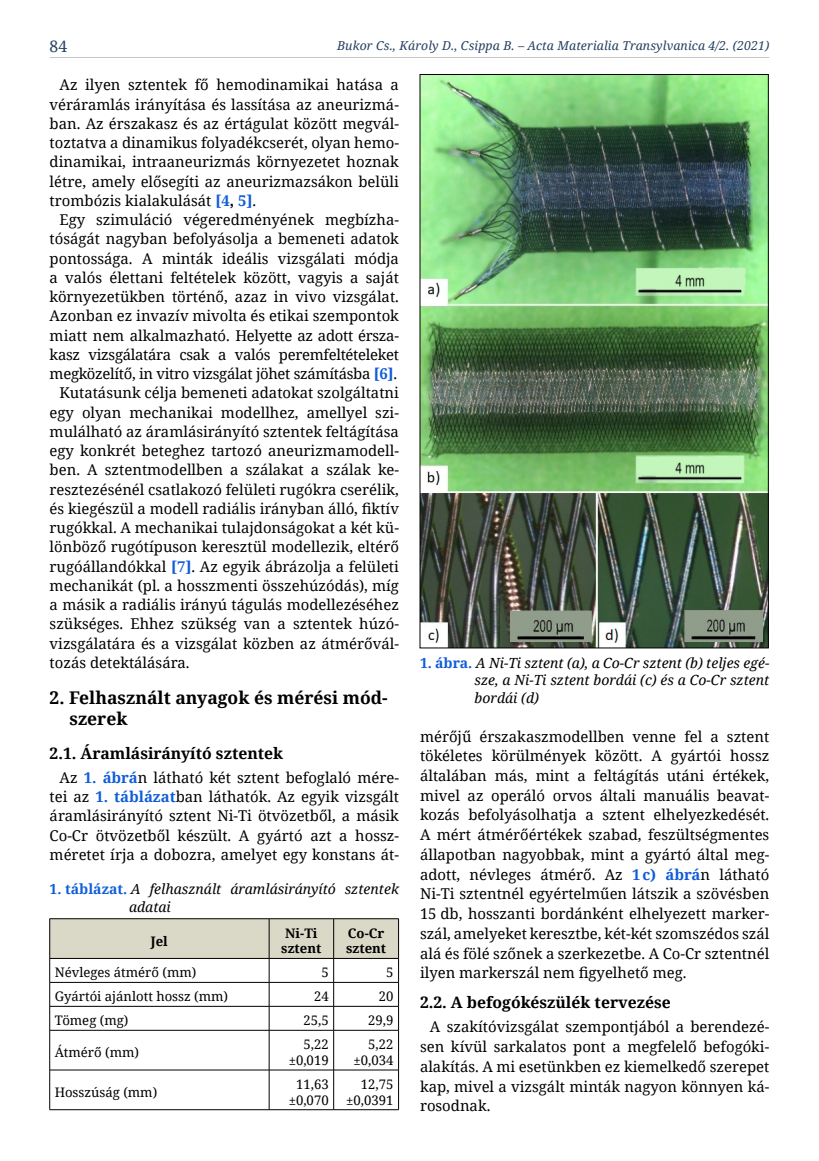
<style>
.page{position:relative;width:819px;height:1161px;background:#fff}
.page>*{position:absolute;margin:0;border:0;box-sizing:border-box;transform-origin:0 0}
.t1{font:700 17.5px/21px "Noto Serif";color:#000}
.t2{font:700 15.75px "Noto Serif";color:#000}
.t3{font:15.75px "Noto Serif";color:#244061}
.t4{font:14.88px/19.8px "Noto Serif";color:#000;text-align:justify}
.t5{font:14.88px "Noto Serif";letter-spacing:-.02em;color:#000}
.t6{font:italic 14px/17.5px "Noto Serif";color:#000;text-align:justify}
.t7{font:13.12px/15.8px "Noto Serif";color:#000;text-align:right}
.t8{font:700 13.12px/15.8px "Noto Serif";color:#000;text-align:center}
.t9{font:italic 12.25px "Noto Serif";letter-spacing:.01em;color:#244061}
.s1{font-weight:700;color:#0f5dd8}
.s2{font-weight:700}
.s3{font-weight:700;font-style:normal;color:#0f5dd8}
</style>
<div class="page">
<hr style="left:50px;top:57px;width:719px;height:1px;background:#c6c6c6">
<img style="left:422px;top:76px;width:344px;height:570px">
<hr style="left:50px;top:918px;width:219px;height:1px;background:#000">
<hr style="left:269px;top:918px;width:64px;height:1px;background:#000">
<hr style="left:333px;top:918px;width:65px;height:1px;background:#000">
<svg style="left:49px;top:919px;width:350px;height:111px"></svg>
<hr style="left:50px;top:1030px;width:219px;height:1px;background:#000">
<hr style="left:49px;top:1030px;width:1px;height:40px;background:#000">
<hr style="left:269px;top:1030px;width:64px;height:1px;background:#000">
<hr style="left:269px;top:1030px;width:1px;height:40px;background:#000">
<hr style="left:333px;top:1030px;width:65px;height:1px;background:#000">
<hr style="left:333px;top:1030px;width:1px;height:40px;background:#000">
<hr style="left:398px;top:1030px;width:1px;height:40px;background:#000">
<hr style="left:50px;top:1070px;width:219px;height:1px;background:#000">
<hr style="left:49px;top:1070px;width:1px;height:39px;background:#000">
<hr style="left:269px;top:1070px;width:64px;height:1px;background:#000">
<hr style="left:269px;top:1070px;width:1px;height:39px;background:#000">
<hr style="left:333px;top:1070px;width:65px;height:1px;background:#000">
<hr style="left:333px;top:1070px;width:1px;height:39px;background:#000">
<hr style="left:398px;top:1070px;width:1px;height:39px;background:#000">
<hr style="left:50px;top:1109px;width:219px;height:1px;background:#000">
<hr style="left:269px;top:1109px;width:64px;height:1px;background:#000">
<hr style="left:333px;top:1109px;width:65px;height:1px;background:#000">
<p class="t3" style="left:50px;top:35px;width:19px">84</p>
<p class="t9" style="left:337px;top:37px;width:433px">Bukor Cs., Károly D., Csippa B. – Acta Materialia Transylvanica 4/2. (2021)</p>
<p class="t4" style="left:50px;top:75px;width:351px;line-height:19.2px;text-indent:10px">Az ilyen sztentek fő hemodinamikai hatása a véráramlás irányítása és lassítása az aneurizmá&shy;ban. Az érszakasz és az értágulat között megvál&shy;toztatva a dinamikus folyadékcserét, olyan hemo&shy;dinamikai, intraaneurizmás környezetet hoznak létre, amely elősegíti az aneurizmazsákon belüli trombózis kialakulását <span class="s1">[4</span><span class="s2">,</span> <span class="s1">5]</span>.</p>
<p class="t4" style="left:60px;top:209px;width:341px">Egy szimuláció végeredményének megbízha-</p>
<p class="t4" style="left:50px;top:228px;width:351px">tóságát nagyban befolyásolja a bemeneti adatok</p>
<p class="t4" style="left:50px;top:248px;width:351px">pontossága. A minták ideális vizsgálati módja</p>
<p class="t4" style="left:50px;top:267px;width:351px">a valós élettani feltételek között, vagyis a saját</p>
<p class="t4" style="left:50px;top:286px;width:351px">környezetükben történő, azaz in vivo vizsgálat.</p>
<p class="t4" style="left:50px;top:305px;width:351px">Azonban ez invazív mivolta és etikai szempontok</p>
<p class="t4" style="left:50px;top:325px;width:351px">miatt nem alkalmazható. Helyette az adott érsza-</p>
<p class="t5" style="left:50px;top:344px;width:351px">kasz vizsgálatára csak a valós peremfeltételeket</p>
<p class="t5" style="left:50px;top:363px;width:349px">megközelítő, in vitro vizsgálat jöhet számításba <span class="s1">[6]</span>.</p>
<p class="t4" style="left:60px;top:382px;width:341px">Kutatásunk célja bemeneti adatokat szolgáltatni</p>
<p class="t4" style="left:50px;top:402px;width:351px">egy olyan mechanikai modellhez, amellyel szi-</p>
<p class="t4" style="left:50px;top:421px;width:351px">mulálható az áramlásirányító sztentek feltágítása</p>
<p class="t4" style="left:50px;top:440px;width:351px">egy konkrét beteghez tartozó aneurizmamodell-</p>
<p class="t4" style="left:50px;top:459px;width:351px">ben. A sztentmodellben a szálakat a szálak ke-</p>
<p class="t4" style="left:50px;top:479px;width:351px">resztezésénél csatlakozó felületi rugókra cserélik,</p>
<p class="t4" style="left:50px;top:498px;width:351px">és kiegészül a modell radiális irányban álló, fiktív</p>
<p class="t4" style="left:50px;top:517px;width:351px">rugókkal. A mechanikai tulajdonságokat a két kü-</p>
<p class="t4" style="left:50px;top:536px;width:351px">lönböző rugótípuson keresztül modellezik, eltérő</p>
<p class="t4" style="left:50px;top:556px;width:351px">rugóállandókkal <span class="s1">[7]</span>. Az egyik ábrázolja a felületi</p>
<p class="t4" style="left:50px;top:575px;width:351px">mechanikát (pl. a hosszmenti összehúzódás), míg</p>
<p class="t4" style="left:50px;top:594px;width:351px">a másik a radiális irányú tágulás modellezéséhez</p>
<p class="t4" style="left:50px;top:613px;width:351px">szükséges. Ehhez szükség van a sztentek húzó-</p>
<p class="t4" style="left:50px;top:633px;width:351px">vizsgálatára és a vizsgálat közben az átmérővál-</p>
<p class="t4" style="left:50px;top:652px;width:141px">tozás detektálására.</p>
<p class="t1" style="left:69px;top:686px;width:319px;text-indent:-20px">2. Felhasznált anyagok és mérési mód&shy;szerek</p>
<p class="t2" style="left:50px;top:742px;width:235px">2.1. Áramlásirányító sztentek</p>
<p class="t4" style="left:50px;top:767px;width:351px;line-height:19.2px;text-indent:10px">Az <span class="s1">1. ábrá</span>n látható két sztent befoglaló mére&shy;tei az <span class="s1">1. táblázat</span>ban láthatók. Az egyik vizsgált áramlásirányító sztent Ni-Ti ötvözetből, a másik Co-Cr ötvözetből készült. A gyártó azt a hossz&shy;méretet írja a dobozra, amelyet egy konstans át-</p>
<p class="t6" style="left:474px;top:653px;width:296px;text-indent:-55px"><span class="s3">1. ábra.</span> A Ni-Ti sztent (a), a Co-Cr sztent (b) teljes egé&shy;sze, a Ni-Ti sztent bordái (c) és a Co-Cr sztent bordái (d)</p>
<p class="t4" style="left:420px;top:726px;width:351px">mérőjű érszakaszmodellben venne fel a sztent tökéletes körülmények között. A gyártói hossz általában más, mint a feltágítás utáni értékek, mivel az operáló orvos általi manuális beavat&shy;kozás befolyásolhatja a sztent elhelyezkedését.<br>A mért átmérőértékek szabad, feszültségmentes állapotban nagyobbak, mint a gyártó által meg&shy;adott, névleges átmérő. Az <span class="s1">1c) ábrá</span>n látható Ni-Ti sztentnél egyértelműen látszik a szövésben 15 db, hosszanti bordánként elhelyezett marker&shy;szál, amelyeket keresztbe, két-két szomszédos szál alá és fölé szőnek a szerkezetbe. A Co-Cr sztentnél ilyen markerszál nem figyelhető meg.</p>
<p class="t2" style="left:420px;top:991px;width:252px">2.2. A befogókészülék tervezése</p>
<p class="t4" style="left:420px;top:1016px;width:351px;text-indent:10px">A szakítóvizsgálat szempontjából a berendezé&shy;sen kívül sarkalatos pont a megfelelő befogóki&shy;alakítás. A mi esetünkben ez kiemelkedő szerepet kap, mivel a vizsgált minták nagyon könnyen ká&shy;rosodnak.</p>
<p class="t6" style="left:129px;top:880px;width:271px;text-indent:-79px"><span class="s3">1. táblázat.</span> A felhasznált áramlásirányító sztentek adatai</p>
<p class="t8" style="left:151px;top:932px;width:18px">Jel</p>
<p class="t8" style="left:281px;top:925px;width:42px">Ni-Ti sztent</p>
<p class="t8" style="left:346px;top:925px;width:42px;text-align:left">Co-Cr sztent</p>
<p class="t7" style="left:55px;top:964px;width:143px">Névleges átmérő (mm)</p>
<p class="t7" style="left:321px;top:964px;width:9px">5</p>
<p class="t7" style="left:386px;top:964px;width:9px">5</p>
<p class="t7" style="left:55px;top:988px;width:175px">Gyártói ajánlott hossz (mm)</p>
<p class="t7" style="left:314px;top:988px;width:16px">24</p>
<p class="t7" style="left:379px;top:988px;width:16px">20</p>
<p class="t7" style="left:55px;top:1012px;width:75px">Tömeg (mg)</p>
<p class="t7" style="left:303px;top:1012px;width:27px">25,5</p>
<p class="t7" style="left:368px;top:1012px;width:27px">29,9</p>
<p class="t7" style="left:55px;top:1044px;width:86px">Átmérő (mm)</p>
<p class="t7" style="left:289px;top:1036px;width:41px">5,22 ±0,019</p>
<p class="t7" style="left:353px;top:1036px;width:41px">5,22 ±0,034</p>
<p class="t7" style="left:55px;top:1084px;width:104px">Hosszúság (mm)</p>
<p class="t7" style="left:289px;top:1076px;width:41px;text-align:center">11,63 ±0,070</p>
<p class="t7" style="left:346px;top:1076px;width:49px">12,75 ±0,0391</p>
</div>
